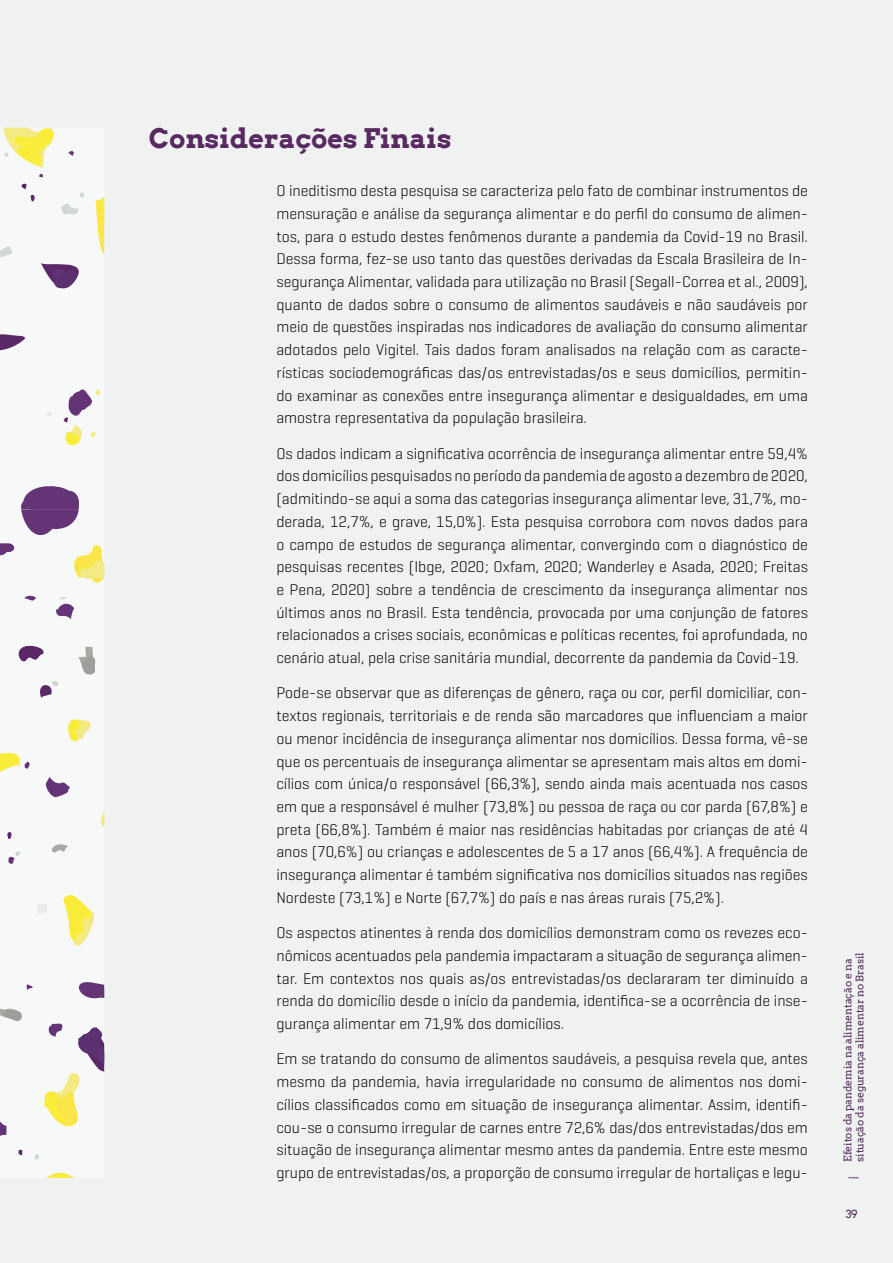
<style>
.page{position:relative;width:893px;height:1263px;background:#eff2f0}
.page>*{position:absolute;margin:0;border:0;box-sizing:border-box;transform-origin:0 0}
.t1{font:700 27px "Arvo";color:#592962}
.t2{font:300 15.75px/22.6px "Geogrotesque";color:#000;text-align:justify}
.t3{font:11.25px "Arvo";color:#592962}
.t4{font:10.5px/12px "Arvo";letter-spacing:-.01em;color:#592962}
</style>
<div class="page">
<div style="left:0;top:509px;width:104px;height:669px;background:#f7f8f8"></div>
<div style="left:0;top:128px;width:104px;height:382px;background:#f7f8f8"></div>
<svg style="left:0;top:246px;width:12px;height:11px"></svg>
<svg style="left:37px;top:904px;width:11px;height:10px"></svg>
<svg style="left:52px;top:844px;width:16px;height:9px"></svg>
<svg style="left:35px;top:1154px;width:4px;height:6px"></svg>
<svg style="left:47px;top:412px;width:4px;height:4px"></svg>
<svg style="left:56px;top:597px;width:18px;height:22px"></svg>
<svg style="left:24px;top:595px;width:12px;height:6px"></svg>
<svg style="left:8px;top:851px;width:12px;height:13px"></svg>
<svg style="left:26px;top:984px;width:7px;height:6px"></svg>
<svg style="left:68px;top:151px;width:6px;height:5px"></svg>
<svg style="left:19px;top:645px;width:25px;height:17px"></svg>
<svg style="left:40px;top:681px;width:19px;height:17px"></svg>
<svg style="left:7px;top:832px;width:5px;height:7px"></svg>
<svg style="left:18px;top:1149px;width:4px;height:6px"></svg>
<svg style="left:0;top:334px;width:25px;height:17px"></svg>
<svg style="left:21px;top:184px;width:5px;height:5px"></svg>
<svg style="left:30px;top:195px;width:5px;height:7px"></svg>
<svg style="left:47px;top:1172px;width:27px;height:6px"></svg>
<svg style="left:41px;top:192px;width:63px;height:97px"></svg>
<svg style="left:0;top:753px;width:30px;height:19px"></svg>
<svg style="left:44px;top:1023px;width:60px;height:104px"></svg>
<svg style="left:78px;top:982px;width:26px;height:17px"></svg>
<svg style="left:46px;top:777px;width:24px;height:20px"></svg>
<svg style="left:0;top:543px;width:15px;height:13px"></svg>
<svg style="left:0;top:1121px;width:7px;height:15px"></svg>
<svg style="left:63px;top:895px;width:31px;height:51px"></svg>
<svg style="left:3px;top:128px;width:51px;height:49px"></svg>
<svg style="left:63px;top:389px;width:37px;height:57px"></svg>
<svg style="left:68px;top:719px;width:23px;height:23px"></svg>
<svg style="left:101px;top:811px;width:3px;height:16px"></svg>
<svg style="left:0;top:1008px;width:22px;height:13px"></svg>
<svg style="left:78px;top:647px;width:18px;height:28px"></svg>
<svg style="left:21px;top:486px;width:83px;height:97px"></svg>
<h1 class="t1" style="left:149px;top:121px;width:304px">Considerações Finais</h1>
<p class="t2" style="left:276px;top:179px;width:533px">O ineditismo desta pesquisa se caracteriza pelo fato de combinar instrumentos de mensuração e análise da segurança alimentar e do perfil do consumo de alimen&shy;tos, para o estudo destes fenômenos durante a pandemia da Covid-19 no Brasil.<br>Dessa forma, fez-se uso tanto das questões derivadas da Escala Brasileira de In&shy;segurança Alimentar, validada para utilização no Brasil (Segall-Correa et al., 2009), quanto de dados sobre o consumo de alimentos saudáveis e não saudáveis por meio de questões inspiradas nos indicadores de avaliação do consumo alimentar adotados pelo Vigitel. Tais dados foram analisados na relação com as caracte&shy;rísticas sociodemográficas das/os entrevistadas/os e seus domicílios, permitin&shy;do examinar as conexões entre insegurança alimentar e desigualdades, em uma amostra representativa da população brasileira.</p>
<p class="t2" style="left:276px;top:441px;width:533px">Os dados indicam a significativa ocorrência de insegurança alimentar entre 59,4% dos domicílios pesquisados no período da pandemia de agosto a dezembro de 2020, (admitindo-se aqui a soma das categorias insegurança alimentar leve, 31,7%, mo&shy;derada, 12,7%, e grave, 15,0%). Esta pesquisa corrobora com novos dados para o campo de estudos de segurança alimentar, convergindo com o diagnóstico de pesquisas recentes (Ibge, 2020; Oxfam, 2020; Wanderley e Asada, 2020; Freitas e Pena, 2020) sobre a tendência de crescimento da insegurança alimentar nos últimos anos no Brasil. Esta tendência, provocada por uma conjunção de fatores relacionados a crises sociais, econômicas e políticas recentes, foi aprofundada, no cenário atual, pela crise sanitária mundial, decorrente da pandemia da Covid-19.</p>
<p class="t2" style="left:276px;top:681px;width:533px">Pode-se observar que as diferenças de gênero, raça ou cor, perfil domiciliar, con&shy;textos regionais, territoriais e de renda são marcadores que influenciam a maior ou menor incidência de insegurança alimentar nos domicílios. Dessa forma, vê-se que os percentuais de insegurança alimentar se apresentam mais altos em domi&shy;cílios com única/o responsável (66,3%), sendo ainda mais acentuada nos casos em que a responsável é mulher (73,8%) ou pessoa de raça ou cor parda (67,8%) e preta (66,8%). Também é maior nas residências habitadas por crianças de até 4 anos (70,6%) ou crianças e adolescentes de 5 a 17 anos (66,4%). A frequência de insegurança alimentar é também significativa nos domicílios situados nas regiões Nordeste (73,1%) e Norte (67,7%) do país e nas áreas rurais (75,2%).</p>
<p class="t2" style="left:276px;top:921px;width:533px">Os aspectos atinentes à renda dos domicílios demonstram como os revezes eco&shy;nômicos acentuados pela pandemia impactaram a situação de segurança alimen&shy;tar. Em contextos nos quais as/os entrevistadas/os declararam ter diminuído a renda do domicílio desde o início da pandemia, identifica-se a ocorrência de inse&shy;gurança alimentar em 71,9% dos domicílios.</p>
<p class="t2" style="left:276px;top:1047px;width:533px">Em se tratando do consumo de alimentos saudáveis, a pesquisa revela que, antes mesmo da pandemia, havia irregularidade no consumo de alimentos nos domi&shy;cílios classificados como em situação de insegurança alimentar. Assim, identifi&shy;cou-se o consumo irregular de carnes entre 72,6% das/dos entrevistadas/dos em situação de insegurança alimentar mesmo antes da pandemia. Entre este mesmo grupo de entrevistadas/os, a proporção de consumo irregular de hortaliças e legu-</p>
<p class="t4" style="left:842px;top:1162px;width:211px;rotate:-90deg">Efeitos da pandemia na alimentação e na situação da segurança alimentar no Brasil</p>
<p class="t4" style="left:848px;top:1179px;width:4px;rotate:-90deg">|</p>
<p class="t3" style="left:846px;top:1207px;width:13px">39</p>
</div>
